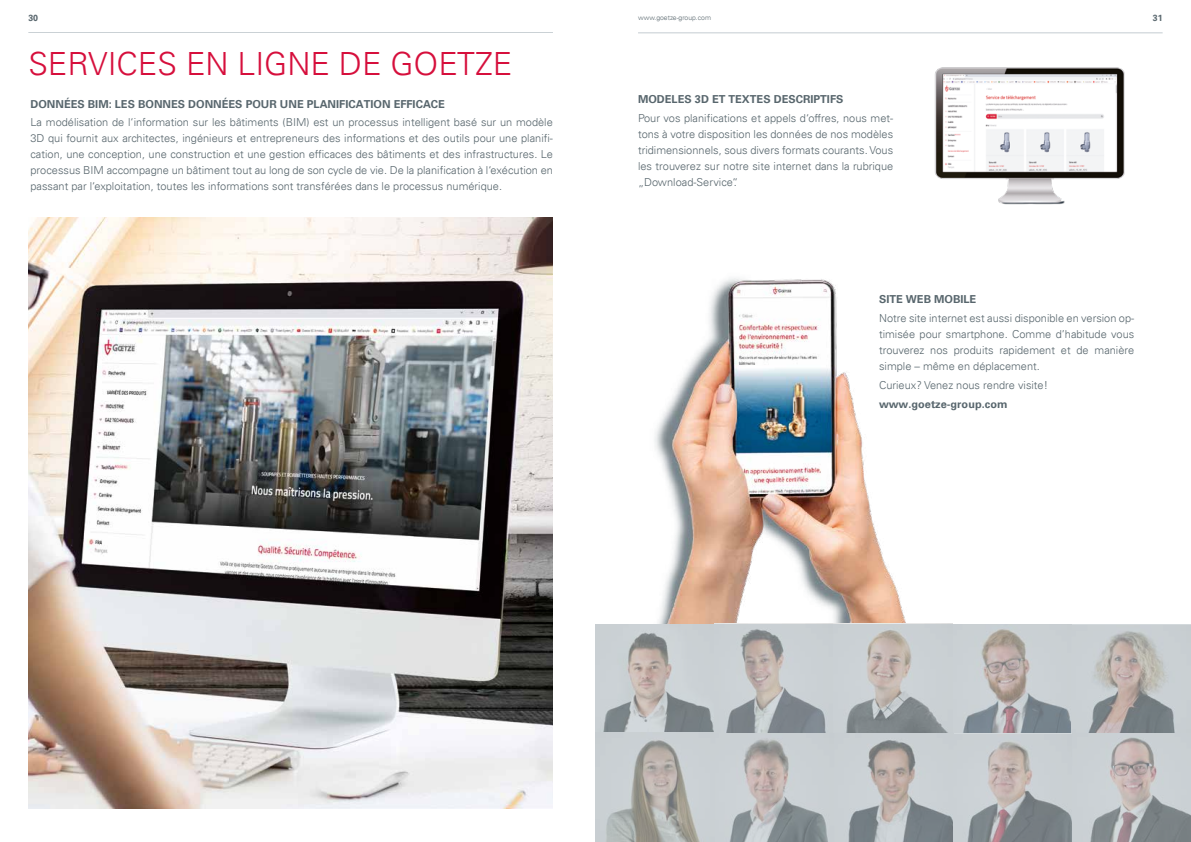
<style>
.page{position:relative;width:1191px;height:842px;background:#fff}
.page>*{position:absolute;margin:0;border:0;box-sizing:border-box;transform-origin:0 0}
.t1{font:300 32px "Univers";color:#d60f3c}
.t2{font:300 11px/16px "Univers";color:#58666d;text-align:justify}
.t3{font:700 11px "Univers";color:#58666d}
.t4{font:700 8.8px "Univers";color:#58666d}
.t5{font:300 6.8px "Univers";color:#58666d}
</style>
<div class="page">
<hr style="left:638px;top:33px;width:524px;height:1px;background:#b6c0c6">
<hr style="left:28px;top:32px;width:525px;height:1px;background:#b6c0c6">
<img style="left:28px;top:218px;width:525px;height:591px">
<img style="left:654px;top:278px;width:265px;height:346px">
<img style="left:935px;top:67px;width:190px;height:138px">
<svg style="left:595px;top:624px;width:596px;height:218px;background:#b7babc"></svg>
<p class="t4" style="left:28px;top:13px;width:11px">30</p>
<p class="t5" style="left:638px;top:13px;width:75px">www.goetze-group.com</p>
<p class="t4" style="left:1152px;top:13px;width:11px">31</p>
<h1 class="t1" style="left:28px;top:44px;width:485px">SERVICES EN LIGNE DE GOETZE</h1>
<p class="t3" style="left:30px;top:97px;width:416px">DONNÉES BIM: LES BONNES DONNÉES POUR UNE PLANIFICATION EFFICACE</p>
<p class="t2" style="left:30px;top:115px;width:524px">La modélisation de l‘information sur les bâtiments (BIM) est un processus intelligent basé sur un modèle 3D qui fournit aux architectes, ingénieurs et entrepreneurs des informations et des outils pour une planifi&shy;cation, une conception, une construction et une gestion efficaces des bâtiments et des infrastructures. Le processus BIM accompagne un bâtiment tout au long de son cycle de vie. De la planification à l‘exécution en passant par l‘exploitation, toutes les informations sont transférées dans le processus numérique.</p>
<p class="t3" style="left:638px;top:92px;width:207px">MODELES 3D ET TEXTES DESCRIPTIFS</p>
<p class="t2" style="left:638px;top:110px;width:257px">Pour vos planifications et appels d‘offres, nous met&shy;tons à votre disposition les données de nos modèles tridimensionnels, sous divers formats courants. Vous les trouverez sur notre site internet dans la rubrique „Download-Service“.</p>
<p class="t3" style="left:879px;top:293px;width:99px">SITE WEB MOBILE</p>
<p class="t2" style="left:879px;top:310px;width:257px">Notre site internet est aussi disponible en version op&shy;timisée pour smartphone. Comme d’habitude vous trouverez nos produits rapidement et de manière simple – même en déplacement.</p>
<p class="t2" style="left:879px;top:377px;width:170px">Curieux? Venez nous rendre visite!</p>
<p class="t3" style="left:879px;top:397px;width:130px">www.goetze-group.com</p>
</div>
